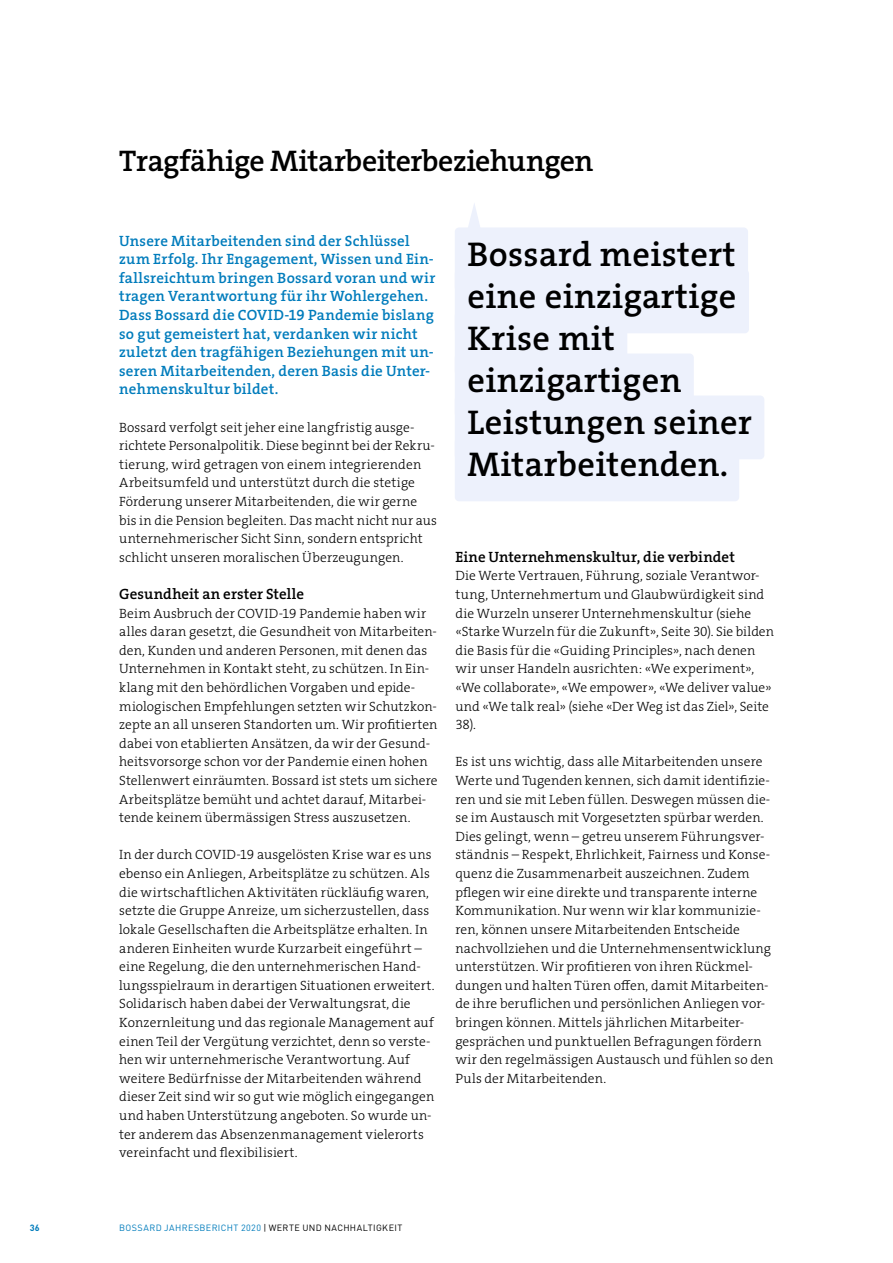
<style>
.page{position:relative;width:893px;height:1263px;background:#fff}
.page>*{position:absolute;margin:0;border:0;box-sizing:border-box;transform-origin:0 0}
.t1{font:34.5px/42px "The Serif HP6 Se Bld";letter-spacing:.01em;color:#000}
.t2{font:30px "The Serif HP6 Se Bld";letter-spacing:-.02em;color:#000}
.t3{font:15px/18.6px "The Serif HP6 Se Bld";letter-spacing:.015em;color:#007cbc}
.t4{font:15px "The Serif HP6 Se Bld";letter-spacing:.005em;color:#000}
.t5{font:13.5px/18.6px "The Serif HP3 Lig";letter-spacing:.01em;color:#000}
.t6{font:9px "DINOT";letter-spacing:.04em;color:#007cbc}
.t7{font:700 9px "DINOT";color:#007cbc}
.s1{color:#000}
</style>
<div class="page">
<svg style="left:468px;top:203px;width:12px;height:24px"></svg>
<div style="left:455px;top:227px;width:293px;height:64px;background:#edf1fc;border-radius:4px"></div>
<div style="left:455px;top:269px;width:294px;height:64px;background:#edf1fc;border-radius:4px"></div>
<div style="left:455px;top:311px;width:172px;height:64px;background:#edf1fc;border-radius:4px"></div>
<div style="left:455px;top:353px;width:239px;height:64px;background:#edf1fc;border-radius:4px"></div>
<div style="left:455px;top:395px;width:309px;height:64px;background:#edf1fc;border-radius:4px"></div>
<div style="left:455px;top:437px;width:284px;height:64px;background:#edf1fc;border-radius:4px"></div>
<p class="t7" style="left:30px;top:1222px;width:12px">36</p>
<h2 class="t2" style="left:119px;top:141px;width:476px">Tragfähige Mitarbeiterbeziehungen</h2>
<p class="t3" style="left:119px;top:231px;width:318px">Unsere Mitarbeitenden sind der Schlüssel zum Erfolg. Ihr Engagement, Wissen und Ein&shy;fallsreichtum bringen Bossard voran und wir tragen Verantwortung für ihr Wohlergehen.<br>Dass Bossard die COVID-19 Pandemie bislang so gut gemeistert hat, verdanken wir nicht zuletzt den tragfähigen Beziehungen mit un&shy;seren Mitarbeitenden, deren Basis die Unter&shy;nehmenskultur bildet.</p>
<p class="t5" style="left:119px;top:418px;width:319px">Bossard verfolgt seit jeher eine langfristig ausge&shy;richtete Personalpolitik. Diese beginnt bei der Rekru&shy;tierung, wird getragen von einem integrierenden Arbeitsumfeld und unterstützt durch die stetige Förderung unserer Mitarbeitenden, die wir gerne bis in die Pension begleiten. Das macht nicht nur aus unternehmerischer Sicht Sinn, sondern entspricht schlicht unseren moralischen Überzeugungen.</p>
<p class="t4" style="left:119px;top:584px;width:186px">Gesundheit an erster Stelle</p>
<p class="t5" style="left:119px;top:604px;width:320px">Beim Ausbruch der COVID-19 Pandemie haben wir alles daran gesetzt, die Gesundheit von Mitarbeiten&shy;den, Kunden und anderen Personen, mit denen das Unternehmen in Kontakt steht, zu schützen. In Ein&shy;klang mit den behördlichen Vorgaben und epide&shy;miologischen Empfehlungen setzten wir Schutzkon&shy;zepte an all unseren Standorten um. Wir profitierten dabei von etablierten Ansätzen, da wir der Gesund&shy;heitsvorsorge schon vor der Pandemie einen hohen Stellenwert einräumten. Bossard ist stets um sichere Arbeitsplätze bemüht und achtet darauf, Mitarbei&shy;tende keinem übermässigen Stress auszusetzen.</p>
<p class="t5" style="left:119px;top:846px;width:317px">In der durch COVID-19 ausgelösten Krise war es uns ebenso ein Anliegen, Arbeitsplätze zu schützen. Als die wirtschaftlichen Aktivitäten rückläufig waren, setzte die Gruppe Anreize, um sicherzustellen, dass lokale Gesellschaften die Arbeitsplätze erhalten. In anderen Einheiten wurde Kurzarbeit eingeführt – eine Regelung, die den unternehmerischen Hand&shy;lungsspielraum in derartigen Situationen erweitert.<br>Solidarisch haben dabei der Verwaltungsrat, die Konzernleitung und das regionale Management auf einen Teil der Vergütung verzichtet, denn so verste&shy;hen wir unternehmerische Verantwortung. Auf weitere Bedürfnisse der Mitarbeitenden während dieser Zeit sind wir so gut wie möglich eingegangen und haben Unterstützung angeboten. So wurde un&shy;ter anderem das Absenzenmanagement vielerorts vereinfacht und flexibilisiert.</p>
<h1 class="t1" style="left:468px;top:233px;width:286px">Bossard meistert eine einzigartige<br>Krise mit einzigartigen<br>Leistungen seiner<br>Mitarbeitenden.</h1>
<p class="t4" style="left:455px;top:547px;width:281px">Eine Unternehmenskultur, die verbindet</p>
<p class="t5" style="left:455px;top:567px;width:320px">Die Werte Vertrauen, Führung, soziale Verantwor&shy;tung, Unternehmertum und Glaubwürdigkeit sind die Wurzeln unserer Unternehmenskultur (siehe «Starke Wurzeln für die Zukunft», Seite 30). Sie bilden die Basis für die «Guiding Principles», nach denen wir unser Handeln ausrichten: «We experiment», «We collaborate», «We empower», «We deliver value» und «We talk real» (siehe «Der Weg ist das Ziel», Seite 38).</p>
<p class="t5" style="left:455px;top:753px;width:319px">Es ist uns wichtig, dass alle Mitarbeitenden unsere Werte und Tugenden kennen, sich damit identifizie&shy;ren und sie mit Leben füllen. Deswegen müssen die&shy;se im Austausch mit Vorgesetzten spürbar werden.<br>Dies gelingt, wenn – getreu unserem Führungsver&shy;ständnis – Respekt, Ehrlichkeit, Fairness und Konse&shy;quenz die Zusammenarbeit auszeichnen. Zudem pflegen wir eine direkte und transparente interne Kommunikation. Nur wenn wir klar kommunizie&shy;ren, können unsere Mitarbeitenden Entscheide nachvollziehen und die Unternehmensentwicklung unterstützen. Wir profitieren von ihren Rückmel&shy;dungen und halten Türen offen, damit Mitarbeiten&shy;de ihre beruflichen und persönlichen Anliegen vor&shy;bringen können. Mittels jährlichen Mitarbeiter&shy;gesprächen und punktuellen Befragungen fördern wir den regelmässigen Austausch und fühlen so den Puls der Mitarbeitenden.</p>
<p class="t6" style="left:119px;top:1222px;width:285px">BOSSARD JAHRESBERICHT 2020 <span class="s1">| WERTE UND NACHHALTIGKEIT</span></p>
</div>
